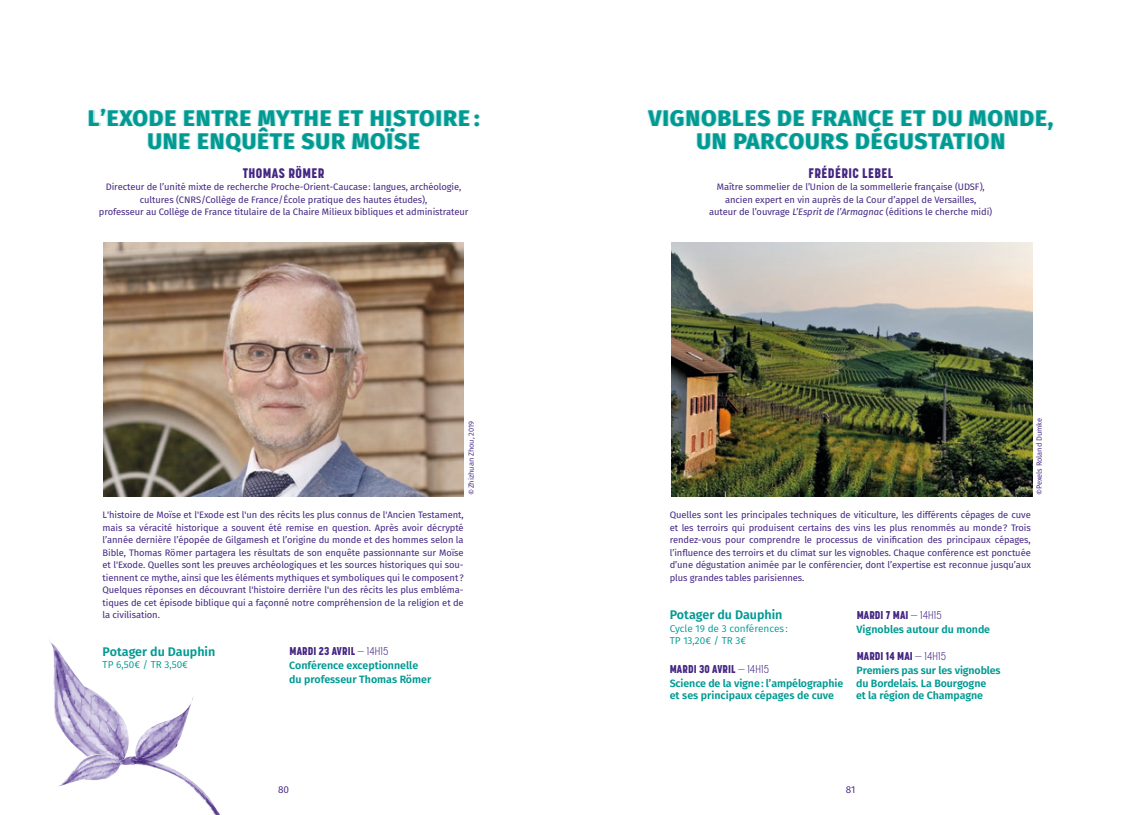
<style>
.page{position:relative;width:1134px;height:815px;background:#fff}
.page>*{position:absolute;margin:0;border:0;box-sizing:border-box;transform-origin:0 0}
.t1{font:800 22.5px/22.5px "Fira Sans";letter-spacing:.04em;color:#009a93;text-align:center}
.t2{font:800 13.75px "Korolev Condensed";letter-spacing:.03em;color:#442683}
.t3{font:600 12.5px "Fira Sans";color:#009a93}
.t4{font:800 11.25px "Korolev Condensed";letter-spacing:.01em;color:#442683}
.t5{font:600 10.62px/12.5px "Fira Sans";letter-spacing:-.01em;color:#009a93}
.t6{font:10px/12.5px "Fira Sans";color:#009a93}
.t7{font:10px "Fira Sans";color:#442683}
.t8{font:9.38px/12.5px "Fira Sans";letter-spacing:-.01em;color:#442683;text-align:justify}
.t9{font:7.5px "Fira Sans";letter-spacing:-.01em;color:#442683}
.s1{font-style:italic}
.s2{font-weight:300}
</style>
<div class="page">
<svg style="left:49px;top:640px;width:171px;height:175px"></svg>
<img style="left:56px;top:754px;width:65px;height:34px">
<img style="left:671px;top:243px;width:361px;height:253px">
<img style="left:103px;top:243px;width:360px;height:253px">
<h1 class="t1" style="left:88px;top:107px;width:393px">L’EXODE ENTRE MYTHE ET HISTOIRE :<br>UNE ENQUÊTE SUR MOÏSE</h1>
<h2 class="t2" style="left:243px;top:164px;width:83px">THOMAS RÖMER</h2>
<p class="t8" style="left:99px;top:181px;width:371px;text-align:center">Directeur de l’unité mixte de recherche Proche-Orient-Caucase: langues, archéologie, cultures (CNRS/Collège de France/École pratique des hautes études),<br>professeur au Collège de France titulaire de la Chaire Milieux bibliques et administrateur</p>
<h1 class="t1" style="left:648px;top:107px;width:406px">VIGNOBLES DE FRANCE ET DU MONDE,<br>UN PARCOURS DÉGUSTATION</h1>
<h2 class="t2" style="left:808px;top:164px;width:86px">FRÉDÉRIC LEBEL</h2>
<p class="t8" style="left:709px;top:181px;width:285px;text-align:center">Maître sommelier de l’Union de la sommellerie française (UDSF), ancien expert en vin auprès de la Cour d’appel de Versailles,<br>auteur de l’ouvrage <span class="s1">L’Esprit de l’Armagnac</span> (éditions le cherche midi)</p>
<p class="t9" style="left:466px;top:495px;width:76px;rotate:-90deg">©Zhizhuan Zhou, 2019</p>
<p class="t9" style="left:1034px;top:495px;width:79px;rotate:-90deg">©Pexels Roland Dumke</p>
<p class="t8" style="left:103px;top:509px;width:363px">L'histoire de Moïse et l'Exode est l'un des récits les plus connus de l'Ancien Testament, mais sa véracité historique a souvent été remise en question. Après avoir décrypté l’année dernière l’épopée de Gilgamesh et l’origine du monde et des hommes selon la Bible, Thomas Römer partagera les résultats de son enquête passionnante sur Moïse et l'Exode. Quelles sont les preuves archéologiques et les sources historiques qui sou&shy;tiennent ce mythe, ainsi que les éléments mythiques et symboliques qui le composent?<br>Quelques réponses en découvrant l'histoire derrière l'un des récits les plus embléma&shy;tiques de cet épisode biblique qui a façonné notre compréhension de la religion et de la civilisation.</p>
<h3 class="t3" style="left:103px;top:643px;width:114px">Potager du Dauphin</h3>
<p class="t6" style="left:103px;top:658px;width:87px">TP 6,50€ / TR 3,50€</p>
<p class="t4" style="left:289px;top:645px;width:100px">MARDI 23 AVRIL <span class="s2">— 14H15</span></p>
<p class="t5" style="left:289px;top:659px;width:144px;line-height:13.8px">Conférence exceptionnelle du professeur Thomas Römer</p>
<p class="t8" style="left:670px;top:509px;width:363px">Quelles sont les principales techniques de viticulture, les différents cépages de cuve et les terroirs qui produisent certains des vins les plus renommés au monde? Trois rendez-vous pour comprendre le processus de vinification des principaux cépages, l’influence des terroirs et du climat sur les vignobles. Chaque conférence est ponctuée d’une dégustation animée par le conférencier, dont l’expertise est reconnue jusqu’aux plus grandes tables parisiennes.</p>
<h3 class="t3" style="left:670px;top:606px;width:114px">Potager du Dauphin</h3>
<p class="t6" style="left:670px;top:622px;width:120px">Cycle 19 de 3 conférences :<br>TP 13,20€ / TR 3€</p>
<p class="t4" style="left:670px;top:662px;width:101px">MARDI 30 AVRIL <span class="s2">— 14H15</span></p>
<p class="t5" style="left:670px;top:677px;width:175px">Science de la vigne: l’ampélographie et ses principaux cépages de cuve</p>
<p class="t4" style="left:857px;top:608px;width:87px">MARDI 7 MAI <span class="s2">— 14H15</span></p>
<p class="t5" style="left:856px;top:623px;width:135px">Vignobles autour du monde</p>
<p class="t4" style="left:857px;top:649px;width:91px">MARDI 14 MAI <span class="s2">— 14H15</span></p>
<p class="t5" style="left:856px;top:664px;width:146px">Premiers pas sur les vignobles du Bordelais. La Bourgogne<br>et la région de Champagne</p>
<p class="t7" style="left:278px;top:782px;width:13px">80</p>
<p class="t7" style="left:846px;top:782px;width:11px">81</p>
</div>
